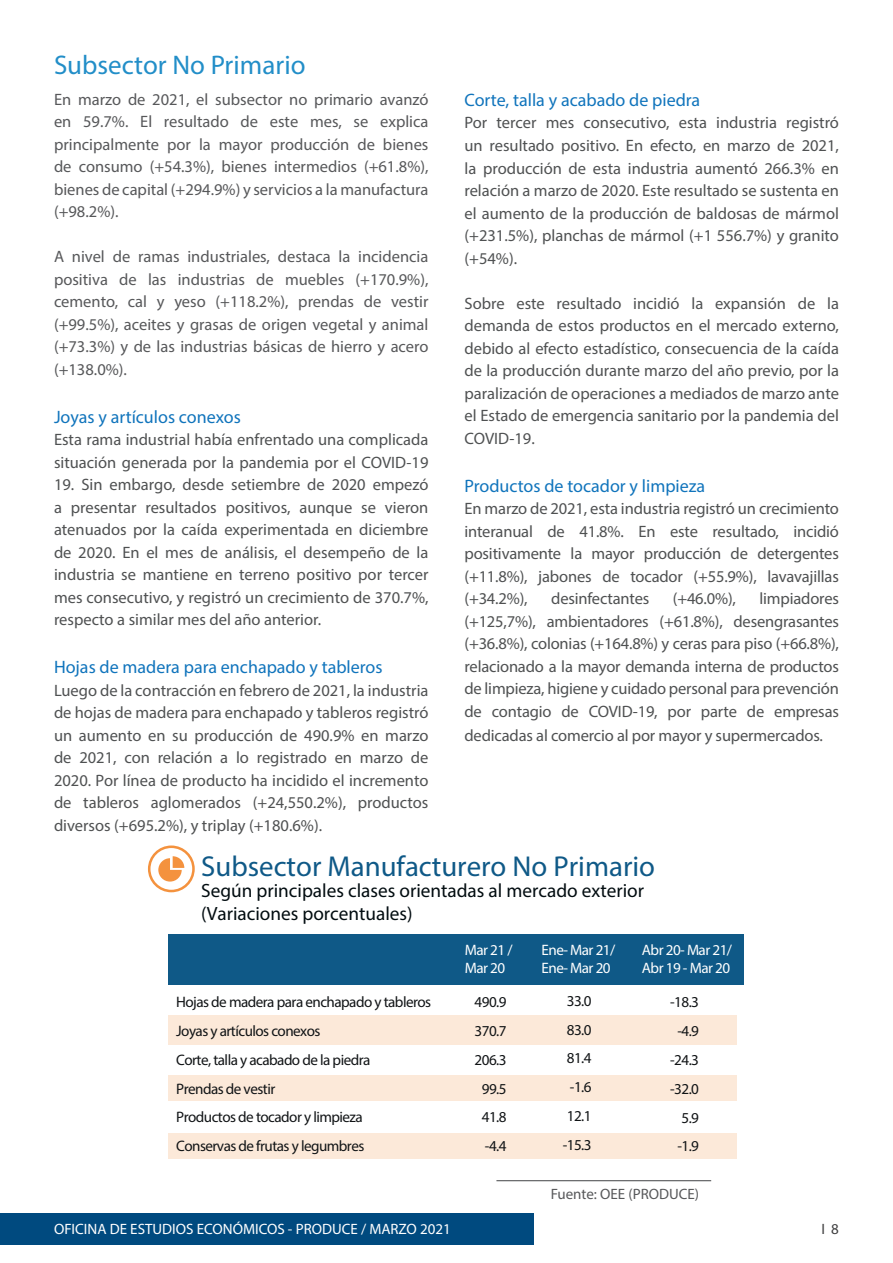
<style>
.page{position:relative;width:893px;height:1263px;background:#fff}
.page>*{position:absolute;margin:0;border:0;box-sizing:border-box;transform-origin:0 0}
.t1{font:700 28.8px "Pluto Sans Cond";color:#0f5987}
.t2{font:27px "Myriad Pro";color:#228ec8}
.t3{font:700 19.2px/23.1px "Pluto Sans Cond";color:#020c10}
.t4{font:18px "Myriad Pro";color:#1074bc}
.t5{font:16.5px/22.5px "Myriad Pro";color:#4f5152;text-align:justify}
.t6{font:16.5px/22.5px "Myriad Pro";color:#57585a;text-align:justify}
.t7{font:15.15px/28.8px "Pluto Sans Cond";letter-spacing:-.035em;color:#111416;text-align:right}
.t8{font:15.15px/18.1px "Pluto Sans Cond";letter-spacing:-.035em;color:#fff}
.t9{font:15px "Myriad Pro";color:#fff}
.t10{font:15px "Myriad Pro";color:#57585a}
.t11{font:15px "Myriad Pro";color:#3e3e3f}
.s1{font-weight:300}
</style>
<div class="page">
<div style="left:0;top:1213px;width:534px;height:32px;background:#004a7f"></div>
<hr style="left:892px;top:1213px;width:1px;height:32px;background:#004a7f">
<div style="left:168px;top:934px;width:576px;height:50px;background:#0f5987"></div>
<div style="left:168px;top:1015px;width:569px;height:29px;background:#fce9d9"></div>
<div style="left:168px;top:1075px;width:569px;height:25px;background:#fce9d9"></div>
<div style="left:168px;top:1133px;width:569px;height:25px;background:#fce9d9"></div>
<div style="left:148px;top:845px;width:47px;height:47px;border:3px solid #f4923e;border-radius:50%"></div>
<svg style="left:158px;top:856px;width:26px;height:25px"></svg>
<hr style="left:496px;top:1180px;width:215px;height:1px;background:#57585a">
<p class="t2" style="left:54px;top:49px;width:253px">Subsector No Primario</p>
<p class="t6" style="left:54px;top:88px;width:376px">En marzo de 2021, el subsector no primario avanzó en 59.7%. El resultado de este mes, se explica principalmente por la mayor producción de bienes de consumo (+54.3%), bienes intermedios (+61.8%), bienes de capital (+294.9%) y servicios a la manufactura (+98.2%).</p>
<p class="t6" style="left:54px;top:245px;width:376px">A nivel de ramas industriales, destaca la incidencia positiva de las industrias de muebles (+170.9%), cemento, cal y yeso (+118.2%), prendas de vestir (+99.5%), aceites y grasas de origen vegetal y animal (+73.3%) y de las industrias básicas de hierro y acero (+138.0%).</p>
<p class="t4" style="left:54px;top:406px;width:188px">Joyas y artículos conexos</p>
<p class="t5" style="left:54px;top:428px;width:376px">Esta rama industrial había enfrentado una complicada situación generada por la pandemia por el COVID-19</p>
<p class="t5" style="left:54px;top:473px;width:376px">19. Sin embargo, desde setiembre de 2020 empezó a presentar resultados positivos, aunque se vieron atenuados por la caída experimentada en diciembre de 2020. En el mes de análisis, el desempeño de la industria se mantiene en terreno positivo por tercer mes consecutivo, y registró un crecimiento de 370.7%, respecto a similar mes del año anterior.</p>
<p class="t4" style="left:54px;top:656px;width:330px">Hojas de madera para enchapado y tableros</p>
<p class="t5" style="left:54px;top:679px;width:376px">Luego de la contracción en febrero de 2021, la industria de hojas de madera para enchapado y tableros registró un aumento en su producción de 490.9% en marzo de 2021, con relación a lo registrado en marzo de 2020. Por línea de producto ha incidido el incremento de tableros aglomerados (+24,550.2%), productos diversos (+695.2%), y triplay (+180.6%).</p>
<p class="t4" style="left:464px;top:89px;width:237px">Corte, talla y acabado de piedra</p>
<p class="t5" style="left:464px;top:111px;width:376px">Por tercer mes consecutivo, esta industria registró un resultado positivo. En efecto, en marzo de 2021, la producción de esta industria aumentó 266.3% en relación a marzo de 2020. Este resultado se sustenta en el aumento de la producción de baldosas de mármol (+231.5%), planchas de mármol (+1 556.7%) y granito (+54%).</p>
<p class="t5" style="left:464px;top:291px;width:376px">Sobre este resultado incidió la expansión de la demanda de estos productos en el mercado externo, debido al efecto estadístico, consecuencia de la caída de la producción durante marzo del año previo, por la paralización de operaciones a mediados de marzo ante el Estado de emergencia sanitario por la pandemia del COVID-19.</p>
<p class="t4" style="left:464px;top:474px;width:242px">Productos de tocador y limpieza</p>
<p class="t5" style="left:464px;top:497px;width:376px">En marzo de 2021, esta industria registró un crecimiento interanual de 41.8%. En este resultado, incidió positivamente la mayor producción de detergentes (+11.8%), jabones de tocador (+55.9%), lavavajillas (+34.2%),</p>
<p class="t5" style="left:551px;top:587px;width:100px">desinfectantes</p>
<p class="t5" style="left:673px;top:587px;width:65px">(+46.0%),</p>
<p class="t5" style="left:464px;top:587px;width:376px;text-indent:295px">limpiadores (+125,7%), ambientadores (+61.8%), desengrasantes (+36.8%), colonias (+164.8%) y ceras para piso (+66.8%), relacionado a la mayor demanda interna de productos de limpieza, higiene y cuidado personal para prevención de contagio de COVID-19, por parte de empresas</p>
<p class="t5" style="left:464px;top:723px;width:360px">dedicadas al comercio al por mayor y supermercados.</p>
<p class="t1" style="left:201px;top:848px;width:455px">Subsector Manufacturero No Primario</p>
<p class="t3" style="left:201px;top:878px;width:444px">Según principales clases orientadas al mercado exterior <span class="s1">(Variaciones porcentuales)</span></p>
<p class="t7" style="left:176px;top:987px;width:257px;text-align:left">Hojas de madera para enchapado y tableros<br>Joyas y artículos conexos<br>Corte, talla y acabado de la piedra<br>Prendas de vestir<br>Productos de tocador y limpieza<br>Conservas de frutas y legumbres</p>
<p class="t8" style="left:642px;top:940px;width:92px">Abr 20- Mar 21/<br>Abr 19 - Mar 20</p>
<p class="t8" style="left:465px;top:940px;width:49px">Mar 21 /<br>Mar 20</p>
<p class="t7" style="left:475px;top:987px;width:34px">490.9<br>370.7<br>206.3<br>99.5<br>41.8 -4.4</p>
<p class="t7" style="left:670px;top:987px;width:30px">-18.3 -4.9 -24.3 -32.0<br>5.9 -1.9</p>
<p class="t8" style="left:542px;top:940px;width:75px">Ene- Mar 21/<br>Ene- Mar 20</p>
<p class="t7" style="left:563px;top:986px;width:30px;text-align:center">33.0<br>83.0<br>81.4 -1.6<br>12.1 -15.3</p>
<p class="t10" style="left:551px;top:1185px;width:150px">Fuente: OEE (PRODUCE)</p>
<p class="t9" style="left:54px;top:1220px;width:398px">OFICINA DE ESTUDIOS ECONÓMICOS - PRODUCE / MARZO 2021</p>
<p class="t11" style="left:821px;top:1220px;width:19px">I 8</p>
</div>
